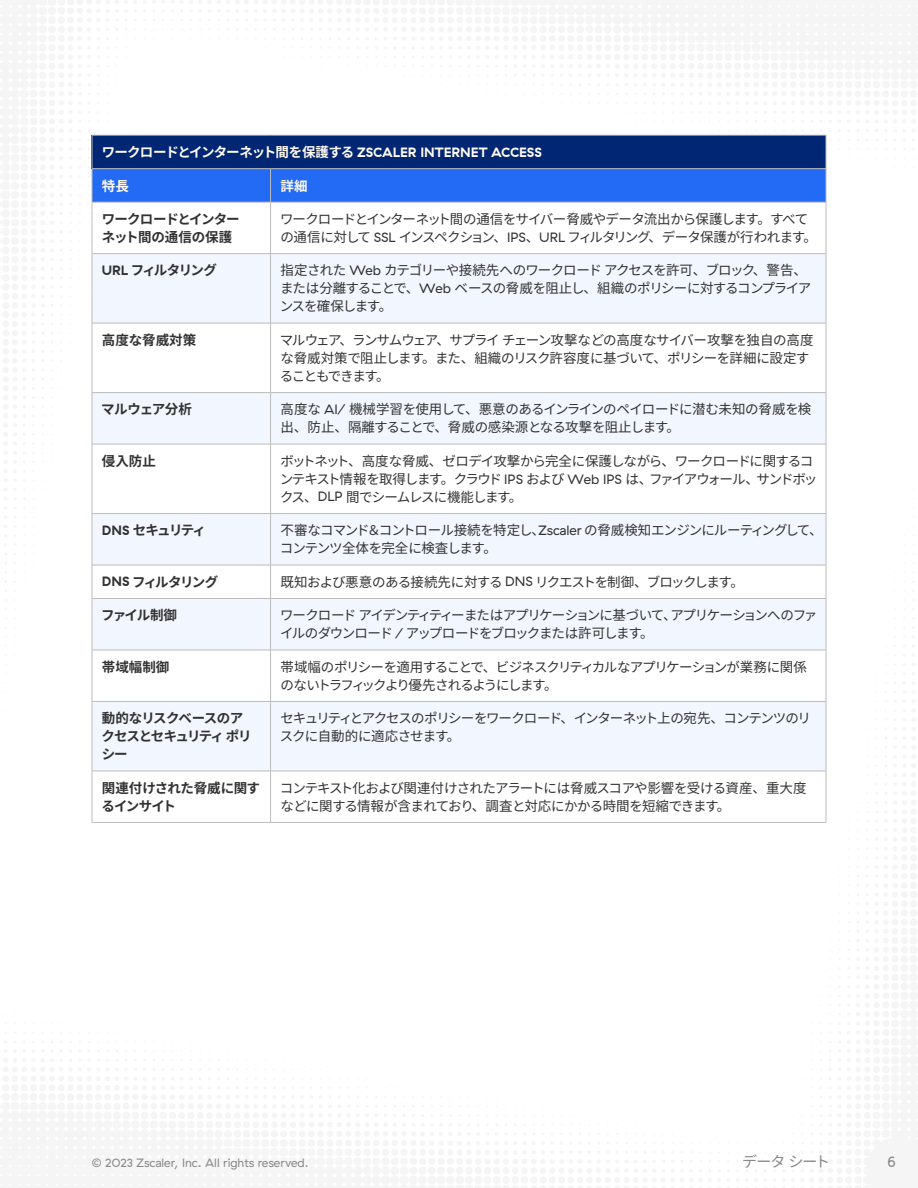
<style>
.page{position:relative;width:918px;height:1188px;background:#fff}
.page>*{position:absolute;margin:0;border:0;box-sizing:border-box;transform-origin:0 0}
.t1{font:15px "Noto Sans JP";letter-spacing:-.055em;color:#898989}
.t2{font:15px "GT Haptik ZS";color:#898989}
.t3{font:13.5px/18px "Noto Sans JP";letter-spacing:-.065em;color:#323232}
.t4{font:13.5px/18px "Noto Sans JP";letter-spacing:-.09em;color:#323232}
.t5{font:13.5px/18px "Noto Sans JP";letter-spacing:-.03em;color:#323232}
.t6{font:700 13.5px/18px "Noto Sans JP";letter-spacing:-.055em;color:#323232}
.t7{font:700 13.5px "GT Haptik ZS";color:#fffaee}
.t8{font:700 13.5px/18px "Noto Sans JP";letter-spacing:-.075em;color:#323232}
.t9{font:700 13.5px "Noto Sans JP";letter-spacing:-.12em;color:#323232}
.t10{font:700 13.5px "Noto Sans JP";color:#323232}
.t11{font:700 13.5px "Noto Sans JP";letter-spacing:-.035em;color:#323232}
.t12{font:700 13.5px "Noto Sans JP";color:#fffaee}
.t13{font:12px "GT Haptik ZS";color:#898989}
.s1{font-family:"Noto Sans JP"}
.s2{font-family:"GT Haptik ZS"}
</style>
<div class="page">
<div style="left:92px;top:135px;width:734px;height:34px;background:#012673"></div>
<div style="left:93px;top:169px;width:733px;height:33px;background:#236bf5"></div>
<svg style="left:93px;top:254px;width:733px;height:517px;fill:#f2f6fe"></svg>
<hr style="left:92px;top:135px;width:179px;height:1px;background:#bcbcbc">
<hr style="left:92px;top:135px;width:1px;height:33px;background:#bcbcbc">
<hr style="left:271px;top:135px;width:555px;height:1px;background:#bcbcbc">
<hr style="left:826px;top:135px;width:1px;height:33px;background:#bcbcbc">
<hr style="left:92px;top:168px;width:179px;height:1px;background:#bcbcbc">
<hr style="left:92px;top:169px;width:1px;height:33px;background:#bcbcbc">
<hr style="left:271px;top:168px;width:555px;height:1px;background:#bcbcbc">
<hr style="left:270px;top:169px;width:1px;height:33px;background:#bcbcbc">
<hr style="left:826px;top:169px;width:1px;height:33px;background:#bcbcbc">
<hr style="left:92px;top:202px;width:179px;height:1px;background:#bcbcbc">
<hr style="left:92px;top:202px;width:1px;height:51px;background:#bcbcbc">
<hr style="left:271px;top:202px;width:555px;height:1px;background:#bcbcbc">
<hr style="left:270px;top:202px;width:1px;height:51px;background:#bcbcbc">
<hr style="left:826px;top:202px;width:1px;height:51px;background:#bcbcbc">
<hr style="left:92px;top:253px;width:179px;height:1px;background:#bcbcbc">
<hr style="left:92px;top:254px;width:1px;height:69px;background:#bcbcbc">
<hr style="left:271px;top:253px;width:555px;height:1px;background:#bcbcbc">
<hr style="left:270px;top:254px;width:1px;height:69px;background:#bcbcbc">
<hr style="left:826px;top:254px;width:1px;height:69px;background:#bcbcbc">
<hr style="left:92px;top:323px;width:179px;height:1px;background:#bcbcbc">
<hr style="left:92px;top:323px;width:1px;height:69px;background:#bcbcbc">
<hr style="left:271px;top:323px;width:555px;height:1px;background:#bcbcbc">
<hr style="left:270px;top:323px;width:1px;height:69px;background:#bcbcbc">
<hr style="left:826px;top:323px;width:1px;height:69px;background:#bcbcbc">
<hr style="left:92px;top:392px;width:179px;height:1px;background:#bcbcbc">
<hr style="left:92px;top:393px;width:1px;height:51px;background:#bcbcbc">
<hr style="left:271px;top:392px;width:555px;height:1px;background:#bcbcbc">
<hr style="left:270px;top:393px;width:1px;height:51px;background:#bcbcbc">
<hr style="left:826px;top:393px;width:1px;height:51px;background:#bcbcbc">
<hr style="left:92px;top:444px;width:179px;height:1px;background:#bcbcbc">
<hr style="left:92px;top:444px;width:1px;height:69px;background:#bcbcbc">
<hr style="left:271px;top:444px;width:555px;height:1px;background:#bcbcbc">
<hr style="left:270px;top:444px;width:1px;height:69px;background:#bcbcbc">
<hr style="left:826px;top:444px;width:1px;height:69px;background:#bcbcbc">
<hr style="left:92px;top:513px;width:179px;height:1px;background:#bcbcbc">
<hr style="left:92px;top:514px;width:1px;height:51px;background:#bcbcbc">
<hr style="left:271px;top:513px;width:555px;height:1px;background:#bcbcbc">
<hr style="left:270px;top:514px;width:1px;height:51px;background:#bcbcbc">
<hr style="left:826px;top:514px;width:1px;height:51px;background:#bcbcbc">
<hr style="left:92px;top:565px;width:179px;height:1px;background:#bcbcbc">
<hr style="left:92px;top:565px;width:1px;height:33px;background:#bcbcbc">
<hr style="left:271px;top:565px;width:555px;height:1px;background:#bcbcbc">
<hr style="left:270px;top:565px;width:1px;height:33px;background:#bcbcbc">
<hr style="left:826px;top:565px;width:1px;height:33px;background:#bcbcbc">
<hr style="left:92px;top:598px;width:179px;height:1px;background:#bcbcbc">
<hr style="left:92px;top:599px;width:1px;height:51px;background:#bcbcbc">
<hr style="left:271px;top:598px;width:555px;height:1px;background:#bcbcbc">
<hr style="left:270px;top:599px;width:1px;height:51px;background:#bcbcbc">
<hr style="left:826px;top:599px;width:1px;height:51px;background:#bcbcbc">
<hr style="left:92px;top:650px;width:179px;height:1px;background:#bcbcbc">
<hr style="left:92px;top:650px;width:1px;height:51px;background:#bcbcbc">
<hr style="left:271px;top:650px;width:555px;height:1px;background:#bcbcbc">
<hr style="left:270px;top:650px;width:1px;height:51px;background:#bcbcbc">
<hr style="left:826px;top:650px;width:1px;height:51px;background:#bcbcbc">
<hr style="left:92px;top:701px;width:179px;height:1px;background:#bcbcbc">
<hr style="left:92px;top:702px;width:1px;height:69px;background:#bcbcbc">
<hr style="left:271px;top:701px;width:555px;height:1px;background:#bcbcbc">
<hr style="left:270px;top:702px;width:1px;height:69px;background:#bcbcbc">
<hr style="left:826px;top:702px;width:1px;height:69px;background:#bcbcbc">
<hr style="left:92px;top:771px;width:179px;height:1px;background:#bcbcbc">
<hr style="left:92px;top:771px;width:1px;height:51px;background:#bcbcbc">
<hr style="left:271px;top:771px;width:555px;height:1px;background:#bcbcbc">
<hr style="left:270px;top:771px;width:1px;height:51px;background:#bcbcbc">
<hr style="left:826px;top:771px;width:1px;height:51px;background:#bcbcbc">
<hr style="left:92px;top:822px;width:179px;height:1px;background:#bcbcbc">
<hr style="left:271px;top:822px;width:555px;height:1px;background:#bcbcbc">
<p class="t7" style="left:102px;top:144px;width:442px"><span class="s1">ワークロードとインターネット間を保護する</span> ZSCALER INTERNET ACCESS</p>
<p class="t12" style="left:102px;top:178px;width:28px">特長</p>
<p class="t12" style="left:281px;top:178px;width:28px">詳細</p>
<p class="t6" style="left:102px;top:210px;width:140px">ワークロードとインターネット間の通信の保護</p>
<p class="t3" style="left:280px;top:210px;width:539px">ワークロードとインターネット間の通信をサイバー脅威やデータ流出から保護します。すべての通信に対して <span class="s2">SSL</span> インスペクション、<span class="s2">IPS</span>、<span class="s2">URL</span> フィルタリング、データ保護が行われます。</p>
<p class="t9" style="left:102px;top:263px;width:117px"><span class="s2">URL</span> フィルタリング</p>
<p class="t3" style="left:280px;top:262px;width:533px">指定された <span class="s2">Web</span> カテゴリーや接続先へのワークロードアクセスを許可、ブロック、警告、または分離することで、<span class="s2">Web</span> ベースの脅威を阻止し、組織のポリシーに対するコンプライアンスを確保します。</p>
<p class="t10" style="left:102px;top:332px;width:96px">高度な脅威対策</p>
<p class="t3" style="left:280px;top:331px;width:535px">マルウェア、ランサムウェア、サプライチェーン攻撃などの高度なサイバー攻撃を独自の高度な脅威対策で阻止します。また、組織のリスク許容度に基づいて、ポリシーを詳細に設定することもできます。</p>
<p class="t11" style="left:101px;top:402px;width:92px">マルウェア分析</p>
<p class="t5" style="left:281px;top:401px;width:532px">高度な <span class="s2">AI/</span> 機械学習を使用して、悪意のあるインラインのペイロードに潜む未知の脅威を検出、防止、隔離することで、脅威の感染源となる攻撃を阻止します。</p>
<p class="t6" style="left:102px;top:452px;width:55px">侵入防止</p>
<p class="t3" style="left:280px;top:452px;width:539px">ボットネット、高度な脅威、ゼロデイ攻撃から完全に保護しながら、ワークロードに関するコンテキスト情報を取得します。クラウド <span class="s2">IPS</span> および <span class="s2">Web IPS</span> は、ファイアウォール、サンドボックス、<span class="s2">DLP</span> 間でシームレスに機能します。</p>
<p class="t6" style="left:102px;top:522px;width:105px"><span class="s2">DNS</span> セキュリティ</p>
<p class="t3" style="left:280px;top:522px;width:544px">不審なコマンド＆コントロール接続を特定し、<span class="s2">Zscaler</span> の脅威検知エンジンにルーティングして、コンテンツ全体を完全に検査します。</p>
<p class="t9" style="left:102px;top:574px;width:118px"><span class="s2">DNS</span> フィルタリング</p>
<p class="t3" style="left:281px;top:573px;width:465px">既知および悪意のある接続先に対する <span class="s2">DNS</span> リクエストを制御、ブロックします。</p>
<p class="t6" style="left:101px;top:607px;width:77px">ファイル制御</p>
<p class="t4" style="left:280px;top:607px;width:539px">ワークロードアイデンティティーまたはアプリケーションに基づいて、アプリケーションへのファイルのダウンロード <span class="s2">/</span> アップロードをブロックまたは許可します。</p>
<p class="t6" style="left:102px;top:658px;width:69px">帯域幅制御</p>
<p class="t4" style="left:280px;top:658px;width:528px">帯域幅のポリシーを適用することで、ビジネスクリティカルなアプリケーションが業務に関係のないトラフィックより優先されるようにします。</p>
<p class="t8" style="left:102px;top:710px;width:152px">動的なリスクベースのアクセスとセキュリティポリシー</p>
<p class="t3" style="left:280px;top:710px;width:533px">セキュリティとアクセスのポリシーをワークロード、インターネット上の宛先、コンテンツのリスクに自動的に適応させます。</p>
<p class="t6" style="left:102px;top:779px;width:160px">関連付けされた脅威に関するインサイト</p>
<p class="t3" style="left:280px;top:779px;width:528px">コンテキスト化および関連付けされたアラートには脅威スコアや影響を受ける資産、重大度などに関する情報が含まれており、調査と対応にかかる時間を短縮できます。</p>
<p class="t13" style="left:92px;top:1156px;width:218px">© 2023 Zscaler, Inc. All rights reserved.</p>
<p class="t1" style="left:742px;top:1153px;width:90px">データシート</p>
<p class="t2" style="left:887px;top:1153px;width:10px">6</p>
</div>
